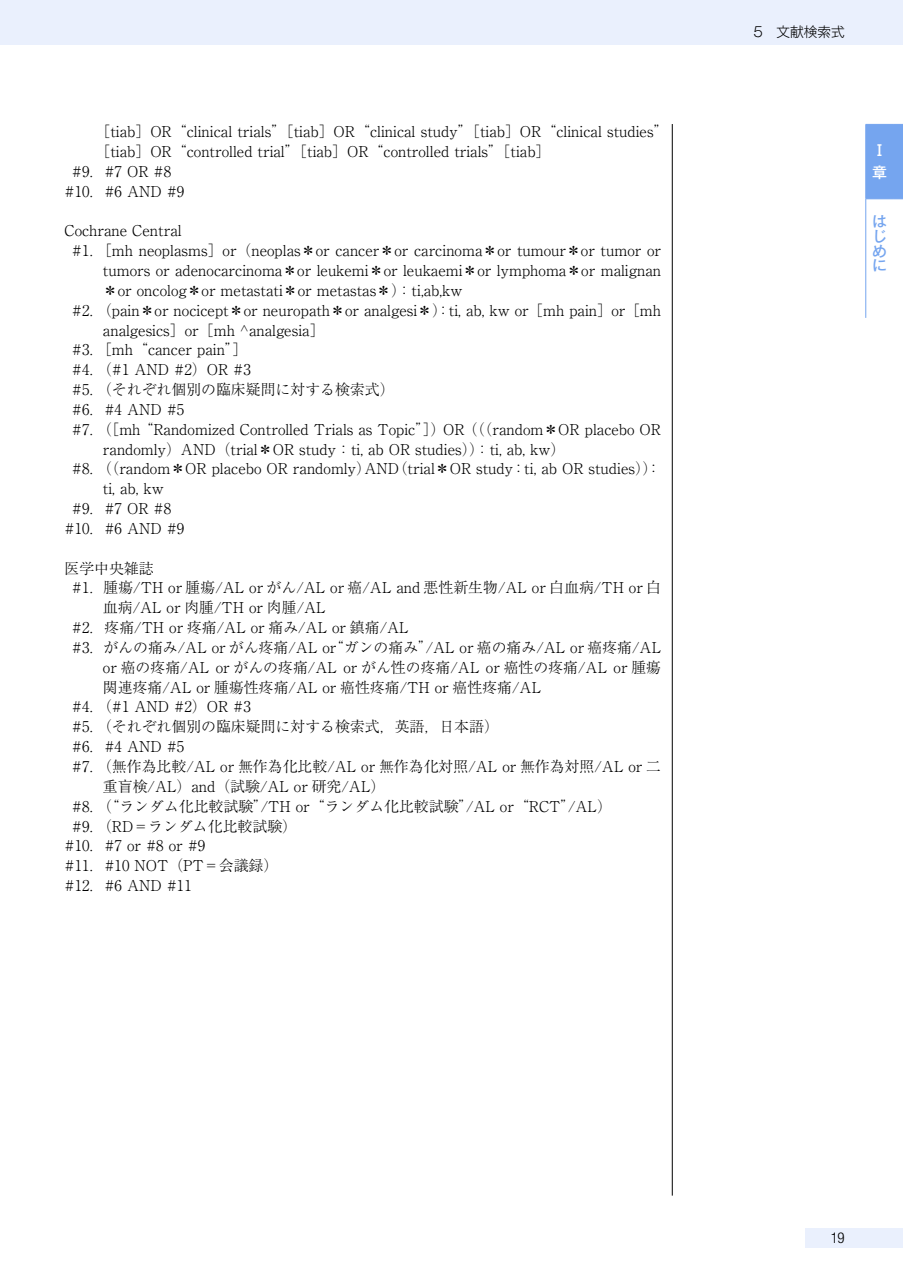
<style>
.page{position:relative;width:903px;height:1275px;background:#fff}
.page>*{position:absolute;margin:0;border:0;box-sizing:border-box;transform-origin:0 0}
.t1{font:300 14.88px "Ryumin Pr 6 N";color:#000}
.t2{font:500 14.88px/14.9px "Gothic MB101 Pr 6 N";color:#75a5ef;text-align:justify}
.t3{font:300 condensed 14.88px "Helvetica Neue LT Std";color:#000}
.t4{font:500 14.88px/22.1px "Gothic MB101 Pr 6 N";color:#fff}
.t5{font:300 13.65px "Gothic MB101 Pr 6 N";color:#000}
</style>
<div class="page">
<div style="left:805px;top:1228px;width:98px;height:20px;background:#eaf0fd"></div>
<hr style="left:672px;top:124px;width:1px;height:1072px;background:#000">
<div style="left:0;top:0;width:903px;height:45px;background:#eaf0fd"></div>
<hr style="left:865px;top:199px;width:1px;height:119px;background:#75a5ef">
<div style="left:865px;top:124px;width:38px;height:76px;background:#75a5ef"></div>
<p class="t1" style="left:95px;top:120px;width:574px">［tiab］OR“clinical trials”［tiab］OR“clinical study”［tiab］OR“clinical studies”</p>
<p class="t1" style="left:95px;top:140px;width:456px">［tiab］OR“controlled trial”［tiab］OR“controlled trials”［tiab］</p>
<p class="t1" style="left:72px;top:160px;width:101px">#9．#7 OR #8</p>
<p class="t1" style="left:64px;top:179px;width:121px">#10．#6 AND #9</p>
<p class="t1" style="left:64px;top:219px;width:119px">Cochrane Central</p>
<p class="t1" style="left:72px;top:239px;width:591px">#1．［mh neoplasms］or（neoplas＊or cancer＊or carcinoma＊or tumour＊or tumor or</p>
<p class="t1" style="left:103px;top:259px;width:560px">tumors or adenocarcinoma＊or leukemi＊or leukaemi＊or lymphoma＊or malignan</p>
<p class="t1" style="left:103px;top:279px;width:361px">＊or oncolog＊or metastati＊or metastas＊）：ti,ab,kw</p>
<p class="t1" style="left:72px;top:298px;width:591px">#2．（pain＊or nocicept＊or neuropath＊or analgesi＊）：ti, ab, kw or［mh pain］or［mh</p>
<p class="t1" style="left:103px;top:318px;width:223px">analgesics］or［mh ^analgesia］</p>
<p class="t1" style="left:72px;top:338px;width:177px">#3．［mh“cancer pain”］</p>
<p class="t1" style="left:72px;top:358px;width:180px">#4．（#1 AND #2）OR #3</p>
<p class="t1" style="left:72px;top:378px;width:324px">#5．（それぞれ個別の臨床疑問に対する検索式）</p>
<p class="t1" style="left:72px;top:398px;width:114px">#6．#4 AND #5</p>
<p class="t1" style="left:72px;top:417px;width:591px">#7．（［mh“Randomized Controlled Trials as Topic”］）OR（（（random＊OR placebo OR</p>
<p class="t1" style="left:103px;top:437px;width:464px">randomly）AND（trial＊OR study：ti, ab OR studies））：ti, ab, kw）</p>
<p class="t1" style="left:72px;top:457px;width:591px">#8．（（random＊OR placebo OR randomly）AND（trial＊OR study：ti, ab OR studies））：</p>
<p class="t1" style="left:103px;top:477px;width:62px">ti, ab, kw</p>
<p class="t1" style="left:72px;top:497px;width:101px">#9．#7 OR #8</p>
<p class="t1" style="left:64px;top:517px;width:121px">#10．#6 AND #9</p>
<p class="t1" style="left:64px;top:556px;width:91px">医学中央雑誌</p>
<p class="t1" style="left:72px;top:576px;width:591px">#1．腫瘍/TH or 腫瘍/AL or がん/AL or 癌/AL and 悪性新生物/AL or 白血病/TH or 白</p>
<p class="t1" style="left:103px;top:596px;width:224px">血病/AL or 肉腫/TH or 肉腫/AL</p>
<p class="t1" style="left:72px;top:616px;width:338px">#2．疼痛/TH or 疼痛/AL or 痛み/AL or 鎮痛/AL</p>
<p class="t1" style="left:72px;top:636px;width:591px">#3．がんの痛み/AL or がん疼痛/AL or“ガンの痛み”/AL or 癌の痛み/AL or 癌疼痛/AL</p>
<p class="t1" style="left:103px;top:655px;width:560px">or 癌の疼痛/AL or がんの疼痛/AL or がん性の疼痛/AL or 癌性の疼痛/AL or 腫瘍</p>
<p class="t1" style="left:103px;top:675px;width:440px">関連疼痛/AL or 腫瘍性疼痛/AL or 癌性疼痛/TH or 癌性疼痛/AL</p>
<p class="t1" style="left:72px;top:695px;width:180px">#4．（#1 AND #2）OR #3</p>
<p class="t1" style="left:72px;top:715px;width:428px">#5．（それぞれ個別の臨床疑問に対する検索式，英語，日本語）</p>
<p class="t1" style="left:72px;top:735px;width:114px">#6．#4 AND #5</p>
<p class="t1" style="left:72px;top:755px;width:591px">#7．（無作為比較/AL or 無作為化比較/AL or 無作為化対照/AL or 無作為対照/AL or 二</p>
<p class="t1" style="left:103px;top:775px;width:284px">重盲検/AL）and（試験/AL or 研究/AL）</p>
<p class="t1" style="left:72px;top:794px;width:541px">#8．（“ランダム化比較試験”/TH or“ランダム化比較試験”/AL or“RCT”/AL）</p>
<p class="t1" style="left:72px;top:814px;width:227px">#9．（RD＝ランダム化比較試験）</p>
<p class="t1" style="left:64px;top:834px;width:142px">#10．#7 or #8 or #9</p>
<p class="t1" style="left:64px;top:854px;width:215px">#11．#10 NOT（PT＝会議録）</p>
<p class="t1" style="left:64px;top:874px;width:129px">#12．#6 AND #11</p>
<p class="t5" style="left:753px;top:20px;width:93px">5　文献検索式</p>
<p class="t4" style="left:872px;top:139px;width:16px">Ⅰ章</p>
<p class="t2" style="left:872px;top:213px;width:16px">はじめに</p>
<p class="t3" style="left:831px;top:1229px;width:15px">19</p>
</div>
